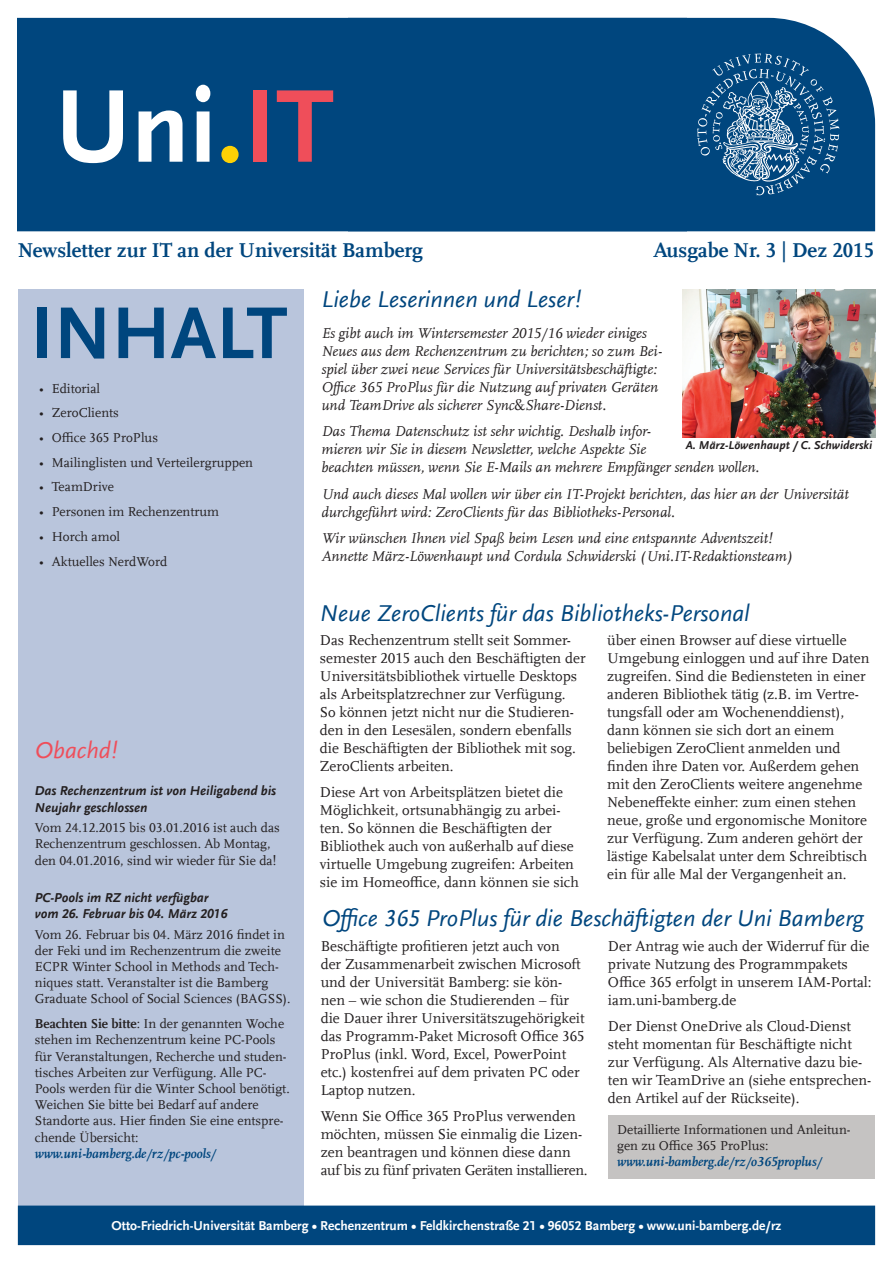
<style>
.page{position:relative;width:893px;height:1263px;background:#fff}
.page>*{position:absolute;margin:0;border:0;box-sizing:border-box;transform-origin:0 0}
.t1{font:700 108px "UB Scala Sans";color:#fff}
.t2{font:700 76.5px "UB Scala Sans";color:#00467e}
.t3{font:italic 24px "UB Scala Sans";color:#00467e}
.t4{font:italic 24px "UB Scala Sans";color:#ef4e5a}
.t5{font:700 21px "UB Scala";color:#00467e}
.t6{font:15px/18px "UB Scala";color:#231f20}
.t7{font:italic 15px/18px "UB Scala";color:#231f20}
.t8{font:13.5px/16.2px "UB Scala";color:#231f20}
.t9{font:italic 700 13.5px/16.2px "UB Scala Sans";color:#231f20}
.t10{font:700 13.5px "UB Scala Sans";color:#fff}
.t11{font:italic 700 13.5px "UB Scala";color:#00467e}
.t12{font:italic 700 12px "UB Scala Sans";color:#231f20}
.s1{color:#fed105}
.s2{color:#ef4e5a}
.s3{font-weight:700}
.s4{font-style:normal}
</style>
<div class="page">
<div style="left:18px;top:18px;width:857px;height:213px;background:#00467e"></div>
<svg style="left:697px;top:53px;width:142px;height:142px;background:#2b6593"></svg>
<div style="left:349px;top:18px;width:337px;height:213px;background:#00467e"></div>
<div style="left:18px;top:289px;width:286px;height:916px;background:#b9c5dc"></div>
<div style="left:18px;top:1205px;width:857px;height:40px;background:#00467e;border:2px solid #00467e"></div>
<img style="left:683px;top:289px;width:192px;height:148px">
<div style="left:609px;top:1115px;width:266px;height:64px;background:#c5c3c2"></div>
<h1 class="t1" style="left:55px;top:63px;width:280px">Uni<span class="s1">.</span><span class="s2">IT</span></h1>
<h3 class="t5" style="left:18px;top:237px;width:407px">Newsletter zur IT an der Universität Bamberg</h3>
<h3 class="t5" style="left:653px;top:237px;width:223px">Ausgabe Nr. 3 | Dez 2015</h3>
<h2 class="t2" style="left:31px;top:288px;width:258px">INHALT</h2>
<p class="t8" style="left:39px;top:380px;width:63px">• Editorial</p>
<p class="t8" style="left:39px;top:405px;width:81px">• ZeroClients</p>
<p class="t8" style="left:39px;top:429px;width:120px">• Office 365 ProPlus</p>
<p class="t8" style="left:39px;top:454px;width:215px">• Mailinglisten und Verteilergruppen</p>
<p class="t8" style="left:39px;top:479px;width:76px">• TeamDrive</p>
<p class="t8" style="left:39px;top:504px;width:182px">• Personen im Rechenzentrum</p>
<p class="t8" style="left:39px;top:528px;width:83px">• Horch amol</p>
<p class="t8" style="left:39px;top:553px;width:130px">• Aktuelles NerdWord</p>
<h3 class="t4" style="left:35px;top:736px;width:84px">Obachd!</h3>
<p class="t9" style="left:35px;top:783px;width:243px">Das Rechenzentrum ist von Heiligabend bis<br>Neujahr geschlossen</p>
<p class="t8" style="left:35px;top:819px;width:247px">Vom 24.12.2015 bis 03.01.2016 ist auch das<br>Rechenzentrum geschlossen. Ab Montag, den 04.01.2016, sind wir wieder für Sie da!</p>
<p class="t9" style="left:35px;top:889px;width:194px">PC-Pools im RZ nicht verfügbar vom 26. Februar bis 04. März 2016</p>
<p class="t8" style="left:35px;top:926px;width:257px">Vom 26. Februar bis 04. März 2016 findet in der Feki und im Rechenzentrum die zweite ECPR Winter School in Methods and Tech&shy;niques statt. Veranstalter ist die Bamberg Graduate School of Social Sciences (BAGSS).</p>
<p class="t8" style="left:35px;top:1015px;width:256px"><span class="s3">Beachten Sie bitte</span>: In der genannten Woche stehen im Rechenzentrum keine PC-Pools für Veranstaltungen, Recherche und studen&shy;tisches Arbeiten zur Verfügung. Alle PC-Pools werden für die Winter School benötigt.<br>Weichen Sie bitte bei Bedarf auf andere Standorte aus. Hier finden Sie eine entspre&shy;chende Übersicht:</p>
<p class="t11" style="left:35px;top:1145px;width:183px">www.uni-bamberg.de/rz/pc-pools/</p>
<h3 class="t3" style="left:321px;top:285px;width:261px">Liebe Leserinnen und Leser!</h3>
<p class="t7" style="left:321px;top:324px;width:342px">Es gibt auch im Wintersemester 2015/16 wieder einiges Neues aus dem Rechenzentrum zu berichten; so zum Bei&shy;spiel über zwei neue Services für Universitätsbeschäftigte:<br>Office 365 ProPlus für die Nutzung auf privaten Geräten und TeamDrive als sicherer Sync<span class="s4">&amp;</span>Share-Dienst.</p>
<p class="t7" style="left:321px;top:422px;width:439px">Das Thema Datenschutz ist sehr wichtig. Deshalb infor-<br>mieren wir Sie in diesem Newsletter, welche Aspekte Sie<br>beachten müssen, wenn Sie E-Mails an mehrere Empfänger senden wollen.</p>
<p class="t7" style="left:321px;top:485px;width:529px">Und auch dieses Mal wollen wir über ein IT-Projekt berichten, das hier an der Universität durchgeführt wird: ZeroClients für das Bibliotheks-Personal.</p>
<p class="t7" style="left:321px;top:529px;width:473px">Wir wünschen Ihnen viel Spaß beim Lesen und eine entspannte Adventszeit!<br>Annette März-Löwenhaupt und Cordula Schwiderski (Uni.IT-Redaktionsteam)</p>
<p class="t12" style="left:686px;top:438px;width:188px">A. März-Löwenhaupt / C. Schwiderski</p>
<h3 class="t3" style="left:320px;top:599px;width:431px">Neue ZeroClients für das Bibliotheks-Personal</h3>
<p class="t6" style="left:320px;top:631px;width:267px">Das Rechenzentrum stellt seit Sommer&shy;semester 2015 auch den Beschäftigten der Universitätsbibliothek virtuelle Desktops als Arbeitsplatzrechner zur Verfügung.<br>So können jetzt nicht nur die Studieren&shy;den in den Lesesälen, sondern ebenfalls die Beschäftigten der Bibliothek mit sog.<br>ZeroClients arbeiten.</p>
<p class="t6" style="left:320px;top:783px;width:260px">Diese Art von Arbeitsplätzen bietet die Möglichkeit, ortsunabhängig zu arbei&shy;ten. So können die Beschäftigten der Bibliothek auch von außerhalb auf diese virtuelle Umgebung zugreifen: Arbeiten sie im Homeoffice, dann können sie sich</p>
<p class="t6" style="left:607px;top:631px;width:264px">über einen Browser auf diese virtuelle Umgebung einloggen und auf ihre Daten zugreifen. Sind die Bediensteten in einer anderen Bibliothek tätig (z.B. im Vertre&shy;tungsfall oder am Wochenenddienst), dann können sie sich dort an einem beliebigen ZeroClient anmelden und finden ihre Daten vor. Außerdem gehen mit den ZeroClients weitere angenehme Nebeneffekte einher: zum einen stehen neue, große und ergonomische Monitore zur Verfügung. Zum anderen gehört der lästige Kabelsalat unter dem Schreibtisch ein für alle Mal der Vergangenheit an.</p>
<h3 class="t3" style="left:322px;top:903px;width:543px">Office 365 ProPlus für die Beschäftigten der Uni Bamberg</h3>
<p class="t6" style="left:321px;top:937px;width:265px">Beschäftigte profitieren jetzt auch von<br>der Zusammenarbeit zwischen Microsoft und der Universität Bamberg: sie kön&shy;nen – wie schon die Studierenden – für die Dauer ihrer Universitätszugehörigkeit das Programm-Paket Microsoft Office 365<br>ProPlus (inkl. Word, Excel, PowerPoint etc.) kostenfrei auf dem privaten PC oder Laptop nutzen.</p>
<p class="t6" style="left:321px;top:1107px;width:268px">Wenn Sie Office 365 ProPlus verwenden möchten, müssen Sie einmalig die Lizen&shy;zen beantragen und können diese dann auf bis zu fünf privaten Geräten installieren.</p>
<p class="t6" style="left:608px;top:937px;width:265px">Der Antrag wie auch der Widerruf für die private Nutzung des Programmpakets Office 365 erfolgt in unserem IAM-Portal: iam.uni-bamberg.de</p>
<p class="t6" style="left:608px;top:1017px;width:265px">Der Dienst OneDrive als Cloud-Dienst steht momentan für Beschäftigte nicht zur Verfügung. Als Alternative dazu bie&shy;ten wir TeamDrive an (siehe entsprechen&shy;den Artikel auf der Rückseite).</p>
<p class="t8" style="left:617px;top:1121px;width:235px">Detaillierte Informationen und Anleitun&shy;gen zu Office 365 ProPlus:</p>
<p class="t11" style="left:617px;top:1153px;width:206px">www.uni-bamberg.de/rz/o365proplus/</p>
<p class="t10" style="left:112px;top:1218px;width:671px">Otto-Friedrich-Universität Bamberg • Rechenzentrum • Feldkirchenstraße 21 • 96052 Bamberg • www.uni-bamberg.de/rz</p>
</div>
